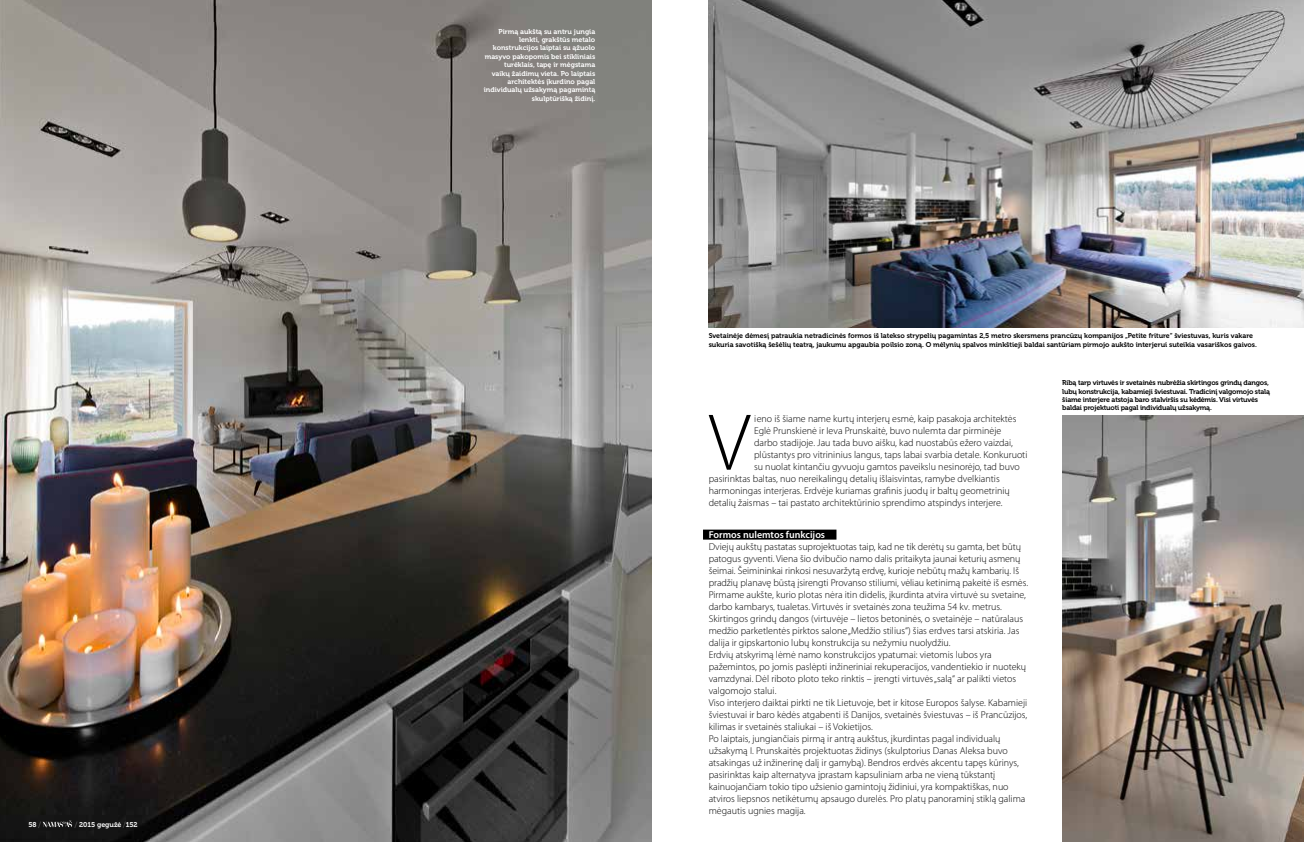
<style>
.page{position:relative;width:1304px;height:842px;background:#fff}
.page>*{position:absolute;margin:0;border:0;box-sizing:border-box;transform-origin:0 0}
.t1{font:300 81.2px "Myriad Pro";color:#000}
.t2{font:300 10px/12px "Myriad Pro";color:#000}
.t3{font:600 10px "Myriad Pro";color:#fff}
.t4{font:7px/8.4px "Museo 700";letter-spacing:-.005em;color:#000}
.t5{font:7px/8.4px "Museo 700";color:#fff;text-align:right}
.t6{font:7px/8.4px "Museo 700";letter-spacing:-.025em;color:#000}
.s1{font-family:"Magnel"}
</style>
<div class="page">
<div style="left:703px;top:530px;width:133px;height:10px;background:#000"></div>
<img style="left:1062px;top:415px;width:242px;height:427px">
<img style="left:0;top:0;width:652px;height:842px">
<img style="left:709px;top:0;width:595px;height:328px">
<svg style="left:42px;top:820px;width:30px;height:7px"></svg>
<p class="t5" style="left:28px;top:820px;width:14px">58 <span class="s1">/</span></p>
<p class="t5" style="left:75px;top:820px;width:64px"><span class="s1">/</span> 2015 gegužė <span class="s1">/</span>152</p>
<p class="t5" style="left:484px;top:27px;width:113px">Pirmą aukštą su antru jungia lenkti, grakštūs metalo konstrukcijos laiptai su ąžuolo masyvo pakopomis bei stikliniais turėklais, tapę ir mėgstama<br>vaikų žaidimų vieta. Po laiptais architektės įkurdino pagal individualų užsakymą pagamintą skulptūrišką židinį.</p>
<p class="t4" style="left:709px;top:332px;width:550px">Svetainėje dėmesį patraukia netradicinės formos iš latekso strypelių pagamintas 2,5 metro skersmens prancūzų kompanijos „Petite friture“ šviestuvas, kuris vakare sukuria savotišką šešėlių teatrą, jaukumu apgaubia poilsio zoną. O mėlynių spalvos minkštieji baldai santūriam pirmojo aukšto interjerui suteikia vasariškos gaivos.</p>
<p class="t6" style="left:1062px;top:379px;width:209px">Ribą tarp virtuvės ir svetainės nubrėžia skirtingos grindų dangos, lubų konstrukcija, kabamieji šviestuvai. Tradicinį valgomojo stalą šiame interjere atstoja baro stalviršis su kėdėmis. Visi virtuvės baldai projektuoti pagal individualų užsakymą.</p>
<h1 class="t1" style="left:709px;top:394px;width:43px">V</h1>
<p class="t2" style="left:754px;top:412px;width:264px">ieno iš šiame name kurtų interjerų esmė, kaip pasakoja architektės</p>
<p class="t2" style="left:754px;top:424px;width:249px">Eglė Prunskienė ir Ieva Prunskaitė, buvo nulemta dar pirminėje</p>
<p class="t2" style="left:754px;top:436px;width:260px">darbo stadijoje. Jau tada buvo aišku, kad nuostabūs ežero vaizdai,</p>
<p class="t2" style="left:754px;top:448px;width:275px">plūstantys pro vitrininius langus, taps labai svarbia detale. Konkuruoti</p>
<p class="t2" style="left:754px;top:460px;width:267px">su nuolat kintančiu gyvuoju gamtos paveikslu nesinorėjo, tad buvo</p>
<p class="t2" style="left:709px;top:472px;width:293px">pasirinktas baltas, nuo nereikalingų detalių išlaisvintas, ramybe dvelkiantis</p>
<p class="t2" style="left:709px;top:484px;width:303px">harmoningas interjeras. Erdvėje kuriamas grafinis juodų ir baltų geometrinių</p>
<p class="t2" style="left:709px;top:496px;width:295px">detalių žaismas – tai pastato architektūrinio sprendimo atspindys interjere.</p>
<p class="t3" style="left:709px;top:528px;width:118px">Formos nulemtos funkcijos</p>
<p class="t2" style="left:709px;top:540px;width:321px">Dviejų aukštų pastatas suprojektuotas taip, kad ne tik derėtų su gamta, bet būtų patogus gyventi. Viena šio dvibučio namo dalis pritaikyta jaunai keturių asmenų šeimai. Šeimininkai rinkosi nesuvaržytą erdvę, kurioje nebūtų mažų kambarių. Iš pradžių planavę būstą įsirengti Provanso stiliumi, vėliau ketinimą pakeitė iš esmės.<br>Pirmame aukšte, kurio plotas nėra itin didelis, įkurdinta atvira virtuvė su svetaine, darbo kambarys, tualetas. Virtuvės ir svetainės zona teužima 54 kv. metrus.<br>Skirtingos grindų dangos (virtuvėje – lietos betoninės, o svetainėje – natūralaus medžio parketlentės pirktos salone „Medžio stilius“) šias erdves tarsi atskiria. Jas dalija ir gipskartonio lubų konstrukcija su nežymiu nuolydžiu.<br>Erdvių atskyrimą lėmė namo konstrukcijos ypatumai: vietomis lubos yra pažemintos, po jomis paslėpti inžineriniai rekuperacijos, vandentiekio ir nuotekų vamzdynai. Dėl riboto ploto teko rinktis – įrengti virtuvės „salą“ ar palikti vietos valgomojo stalui.<br>Viso interjero daiktai pirkti ne tik Lietuvoje, bet ir kitose Europos šalyse. Kabamieji šviestuvai ir baro kėdės atgabenti iš Danijos, svetainės šviestuvas – iš Prancūzijos, kilimas ir svetainės staliukai – iš Vokietijos.<br>Po laiptais, jungiančiais pirmą ir antrą aukštus, įkurdintas pagal individualų užsakymą I. Prunskaitės projektuotas židinys (skulptorius Danas Aleksa buvo atsakingas už inžinerinę dalį ir gamybą). Bendros erdvės akcentu tapęs kūrinys, pasirinktas kaip alternatyva įprastam kapsuliniam arba ne vieną tūkstantį kainuojančiam tokio tipo užsienio gamintojų židiniui, yra kompaktiškas, nuo atviros liepsnos netikėtumų apsaugo durelės. Pro platų panoraminį stiklą galima mėgautis ugnies magija.</p>
</div>
